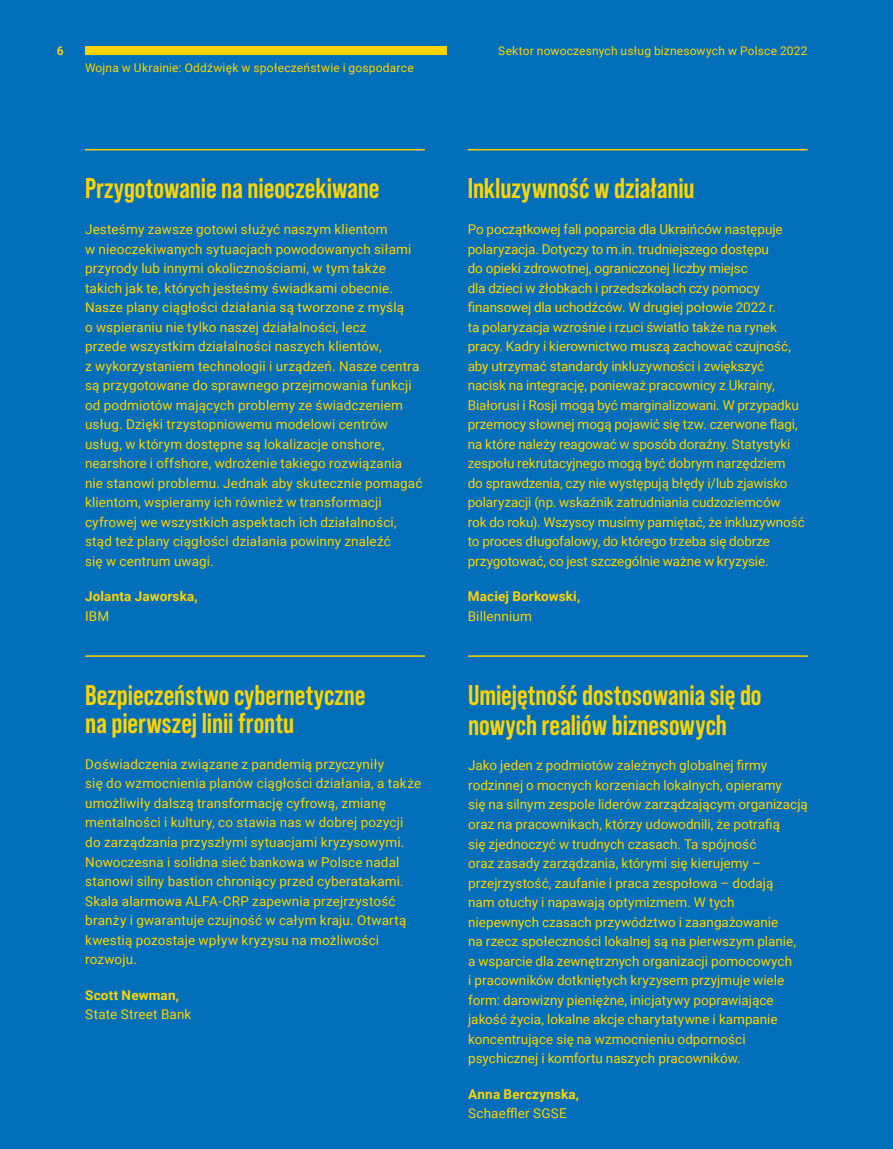
<style>
.page{position:relative;width:893px;height:1149px;background:#fff}
.page>*{position:absolute;margin:0;border:0;box-sizing:border-box;transform-origin:0 0}
.t1{font:700 28.5px/28.5px "Bebas Neue Pro";color:#ffd400}
.t2{font:13.5px/19.5px "Roboto";letter-spacing:.005em;color:#ffd400}
.t3{font:700 13.5px "Roboto";letter-spacing:.01em;color:#ffd400}
.t4{font:12px "Roboto";letter-spacing:.015em;color:#ffd400}
.t5{font:700 12px "Roboto";color:#ffd400}
</style>
<div class="page">
<div style="left:0;top:0;width:893px;height:1148px;background:#006eb9"></div>
<div style="left:85px;top:47px;width:361px;height:8px;background:#ffd400"></div>
<hr style="left:468px;top:149px;width:339px;height:1px;background:#ffd400">
<hr style="left:85px;top:149px;width:340px;height:1px;background:#ffd400">
<hr style="left:85px;top:655px;width:340px;height:1px;background:#ffd400">
<hr style="left:468px;top:655px;width:340px;height:1px;background:#ffd400">
<p class="t5" style="left:57px;top:42px;width:8px">6</p>
<p class="t4" style="left:498px;top:42px;width:311px">Sektor nowoczesnych usług biznesowych w Polsce 2022</p>
<p class="t4" style="left:85px;top:59px;width:330px">Wojna w Ukrainie: Oddźwięk w społeczeństwie i gospodarce</p>
<h1 class="t1" style="left:85px;top:174px;width:296px">Przygotowanie na nieoczekiwane</h1>
<p class="t2" style="left:85px;top:219px;width:339px">Jesteśmy zawsze gotowi służyć naszym klientom<br>w nieoczekiwanych sytuacjach powodowanych siłami przyrody lub innymi okolicznościami, w tym także takich jak te, których jesteśmy świadkami obecnie.<br>Nasze plany ciągłości działania są tworzone z myślą<br>o wspieraniu nie tylko naszej działalności, lecz<br>przede wszystkim działalności naszych klientów,<br>z wykorzystaniem technologii i urządzeń. Nasze centra są przygotowane do sprawnego przejmowania funkcji od podmiotów mających problemy ze świadczeniem usług. Dzięki trzystopniowemu modelowi centrów usług, w którym dostępne są lokalizacje onshore, nearshore i offshore, wdrożenie takiego rozwiązania nie stanowi problemu. Jednak aby skutecznie pomagać klientom, wspieramy ich również w transformacji cyfrowej we wszystkich aspektach ich działalności, stąd też plany ciągłości działania powinny znaleźć<br>się w centrum uwagi.</p>
<p class="t3" style="left:85px;top:587px;width:114px">Jolanta Jaworska,</p>
<p class="t2" style="left:85px;top:605px;width:26px">IBM</p>
<h1 class="t1" style="left:85px;top:680px;width:282px">Bezpieczeństwo cybernetyczne na pierwszej linii frontu</h1>
<p class="t2" style="left:85px;top:753px;width:337px">Doświadczenia związane z pandemią przyczyniły<br>się do wzmocnienia planów ciągłości działania, a także umożliwiły dalszą transformację cyfrową, zmianę mentalności i kultury, co stawia nas w dobrej pozycji do zarządzania przyszłymi sytuacjami kryzysowymi.<br>Nowoczesna i solidna sieć bankowa w Polsce nadal stanowi silny bastion chroniący przed cyberatakami.<br>Skala alarmowa ALFA-CRP zapewnia przejrzystość branży i gwarantuje czujność w całym kraju. Otwartą kwestią pozostaje wpływ kryzysu na możliwości rozwoju.</p>
<p class="t3" style="left:85px;top:985px;width:95px">Scott Newman,</p>
<p class="t2" style="left:85px;top:1003px;width:108px">State Street Bank</p>
<h1 class="t1" style="left:468px;top:174px;width:228px">Inkluzywność w działaniu</h1>
<p class="t2" style="left:468px;top:219px;width:339px">Po początkowej fali poparcia dla Ukraińców następuje polaryzacja. Dotyczy to m.in. trudniejszego dostępu<br>do opieki zdrowotnej, ograniczonej liczby miejsc<br>dla dzieci w żłobkach i przedszkolach czy pomocy finansowej dla uchodźców. W drugiej połowie 2022 r.<br>ta polaryzacja wzrośnie i rzuci światło także na rynek pracy. Kadry i kierownictwo muszą zachować czujność, aby utrzymać standardy inkluzywności i zwiększyć nacisk na integrację, ponieważ pracownicy z Ukrainy, Białorusi i Rosji mogą być marginalizowani. W przypadku przemocy słownej mogą pojawić się tzw. czerwone flagi, na które należy reagować w sposób doraźny. Statystyki zespołu rekrutacyjnego mogą być dobrym narzędziem<br>do sprawdzenia, czy nie występują błędy i/lub zjawisko polaryzacji (np. wskaźnik zatrudniania cudzoziemców<br>rok do roku). Wszyscy musimy pamiętać, że inkluzywność to proces długofalowy, do którego trzeba się dobrze przygotować, co jest szczególnie ważne w kryzysie.</p>
<p class="t3" style="left:468px;top:587px;width:114px">Maciej Borkowski,</p>
<p class="t2" style="left:468px;top:605px;width:66px">Billennium</p>
<h1 class="t1" style="left:468px;top:679px;width:295px;line-height:30px">Umiejętność dostosowania się do nowych realiów biznesowych</h1>
<p class="t2" style="left:468px;top:755px;width:341px">Jako jeden z podmiotów zależnych globalnej firmy rodzinnej o mocnych korzeniach lokalnych, opieramy<br>się na silnym zespole liderów zarządzającym organizacją oraz na pracownikach, którzy udowodnili, że potrafią<br>się zjednoczyć w trudnych czasach. Ta spójność<br>oraz zasady zarządzania, którymi się kierujemy – przejrzystość, zaufanie i praca zespołowa – dodają<br>nam otuchy i napawają optymizmem. W tych niepewnych czasach przywództwo i zaangażowanie<br>na rzecz społeczności lokalnej są na pierwszym planie,<br>a wsparcie dla zewnętrznych organizacji pomocowych<br>i pracowników dotkniętych kryzysem przyjmuje wiele form: darowizny pieniężne, inicjatywy poprawiające jakość życia, lokalne akcje charytatywne i kampanie koncentrujące się na wzmocnieniu odporności psychicznej i komfortu naszych pracowników.</p>
<p class="t3" style="left:468px;top:1084px;width:113px">Anna Berczynska,</p>
<p class="t2" style="left:468px;top:1102px;width:100px">Schaeffler SGSE</p>
</div>
